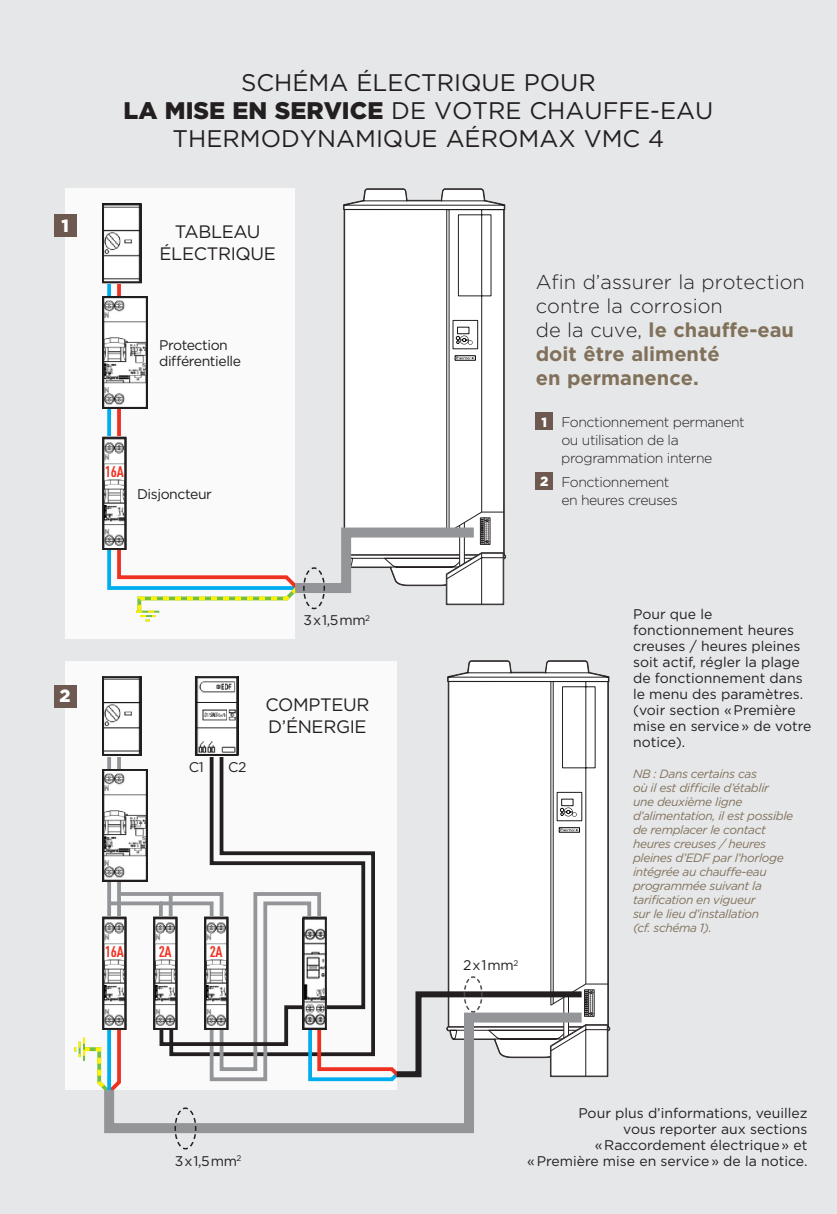
<style>
.page{position:relative;width:837px;height:1214px;background:#fff}
.page>*{position:absolute;margin:0;border:0;box-sizing:border-box;transform-origin:0 0}
.t1{font:24px/28px "Gotham";color:#231f20;text-align:center}
.t2{font:300 20px/24px "Gotham";color:#231f20}
.t3{font:18px/22px "Gotham";letter-spacing:-.02em;color:#231f20;text-align:center}
.t4{font:900 17.6px "Gotham";color:#fff}
.t5{font:700 15.2px "DIN Cond";letter-spacing:-.015em;color:#ef3122}
.t6{font:14px/16px "Gotham";color:#231f20;text-align:right}
.t7{font:300 14px/18px "Gotham";letter-spacing:-.03em;color:#231f20}
.t8{font:14px/16px "Gotham";letter-spacing:-.03em;color:#231f20}
.t9{font:italic 12px/14px "Gotham";letter-spacing:-.03em;color:#81715b}
.s1{font-weight:900}
.s2{font-weight:700;color:#81715b}
.s3{font-weight:900;font-size:13.2px;color:#fff}
</style>
<div class="page">
<div style="left:0;top:0;width:836px;height:1213px;background:#e6e7e9"></div>
<svg style="left:447px;top:660px;width:162px;height:397px"></svg>
<div style="left:561px;top:798px;width:12px;height:8px;border:1px solid #191919"></div>
<svg style="left:560px;top:807px;width:16px;height:9px"></svg>
<div style="left:558px;top:827px;width:21px;height:5px;border:1px solid #000"></div>
<svg style="left:559px;top:828px;width:19px;height:3px"></svg>
<div style="left:448px;top:681px;width:160px;height:346px;border:1px solid #231f20"></div>
<div style="left:535px;top:412px;width:17px;height:18px;background:#6e5951"></div>
<div style="left:535px;top:472px;width:17px;height:17px;background:#6e5951"></div>
<div style="left:65px;top:188px;width:230px;height:450px;background:#fafafa"></div>
<svg style="left:105px;top:283px;width:10px;height:307px"></svg>
<svg style="left:115px;top:283px;width:27px;height:307px"></svg>
<img style="left:105px;top:206px;width:34px;height:74px">
<div style="left:102px;top:203px;width:40px;height:80px;border:2px solid #231f20"></div>
<img style="left:105px;top:299px;width:40px;height:107px">
<div style="left:102px;top:296px;width:46px;height:113px;border:2px solid #231f20"></div>
<img style="left:105px;top:439px;width:18px;height:108px">
<div style="left:102px;top:436px;width:24px;height:114px;border:2px solid #231f20"></div>
<div style="left:65px;top:661px;width:331px;height:428px;background:#fafafa"></div>
<svg style="left:107px;top:757px;width:4px;height:133px"></svg>
<svg style="left:104px;top:1098px;width:370px;height:36px"></svg>
<svg style="left:194px;top:683px;width:173px;height:207px"></svg>
<img style="left:198px;top:679px;width:37px;height:74px">
<div style="left:195px;top:676px;width:43px;height:80px;border:2px solid #231f20"></div>
<svg style="left:343px;top:188px;width:162px;height:398px"></svg>
<div style="left:457px;top:327px;width:12px;height:7px;border:1px solid #191919"></div>
<svg style="left:455px;top:335px;width:17px;height:10px"></svg>
<div style="left:454px;top:355px;width:21px;height:5px;border:1px solid #000"></div>
<svg style="left:455px;top:357px;width:19px;height:2px"></svg>
<div style="left:344px;top:209px;width:160px;height:346px;border:1px solid #231f20"></div>
<svg style="left:135px;top:511px;width:369px;height:110px"></svg>
<svg style="left:174px;top:1106px;width:23px;height:43px"></svg>
<svg style="left:74px;top:890px;width:534px;height:208px"></svg>
<div style="left:54px;top:214px;width:22px;height:23px;background:#6e5951"></div>
<div style="left:54px;top:684px;width:22px;height:23px;background:#6e5951"></div>
<svg style="left:107px;top:1029px;width:4px;height:60px"></svg>
<svg style="left:117px;top:757px;width:4px;height:159px"></svg>
<img style="left:105px;top:679px;width:34px;height:74px">
<div style="left:102px;top:676px;width:40px;height:80px;border:2px solid #231f20"></div>
<img style="left:105px;top:772px;width:40px;height:106px">
<div style="left:102px;top:769px;width:46px;height:112px;border:2px solid #231f20"></div>
<img style="left:105px;top:919px;width:18px;height:107px">
<div style="left:102px;top:916px;width:24px;height:113px;border:2px solid #231f20"></div>
<p class="t4" style="left:61px;top:213px;width:9px">1</p>
<h1 class="t1" style="left:123px;top:68px;width:591px">SCHÉMA ÉLECTRIQUE POUR<br><span class="s1">LA MISE EN SERVICE</span> DE VOTRE CHAUFFE-EAU<br>THERMODYNAMIQUE AÉROMAX VMC 4</h1>
<p class="t3" style="left:159px;top:220px;width:118px">TABLEAU<br>ÉLECTRIQUE</p>
<p class="t8" style="left:159px;top:336px;width:83px">Protection différentielle</p>
<p class="t5" style="left:105px;top:462px;width:20px">16A</p>
<p class="t8" style="left:137px;top:485px;width:76px">Disjoncteur</p>
<h2 class="t2" style="left:535px;top:269px;width:270px">Afin d’assurer la protection contre la corrosion<br>de la cuve, <span class="s2">le chauffe-eau doit être alimenté<br>en permanence.</span></h2>
<p class="t7" style="left:561px;top:412px;width:185px;text-indent:-20px"><span class="s3">1</span> Fonctionnement permanent ou utilisation de la programmation interne</p>
<p class="t7" style="left:561px;top:472px;width:118px;text-indent:-21px"><span class="s3">2</span> Fonctionnement en heures creuses</p>
<p class="t4" style="left:60px;top:683px;width:13px">2</p>
<p class="t6" style="left:303px;top:612px;width:68px">3 x 1,5 mm<sup>2</sup></p>
<p class="t6" style="left:189px;top:758px;width:16px">C1</p>
<p class="t6" style="left:228px;top:758px;width:20px">C2</p>
<p class="t3" style="left:265px;top:692px;width:105px;text-align:left">COMPTEUR<br>D’ÉNERGIE</p>
<p class="t5" style="left:105px;top:942px;width:20px">16A</p>
<p class="t5" style="left:159px;top:942px;width:14px">2A</p>
<p class="t5" style="left:210px;top:942px;width:14px">2A</p>
<p class="t6" style="left:463px;top:957px;width:57px">2 x 1 mm<sup>2</sup></p>
<p class="t6" style="left:632px;top:606px;width:180px;text-align:left">Pour que le fonctionnement heures creuses / heures pleines soit actif, régler la plage de fonctionnement dans le menu des paramètres. (voir section « Première mise en service » de votre notice).</p>
<p class="t9" style="left:632px;top:766px;width:162px">NB : Dans certains cas<br>où il est difficile d’établir<br>une deuxième ligne d’alimentation, il est possible de remplacer le contact heures creuses / heures pleines d’EDF par l’horloge intégrée au chauffe-eau programmée suivant la tarification en vigueur<br>sur le lieu d’installation<br>(cf. schéma 1).</p>
<p class="t6" style="left:175px;top:1152px;width:68px">3 x 1,5 mm<sup>2</sup></p>
<p class="t6" style="left:527px;top:1104px;width:282px">Pour plus d’informations, veuillez<br>vous reporter aux sections<br>« Raccordement électrique » et<br>« Première mise en service » de la notice.</p>
</div>
